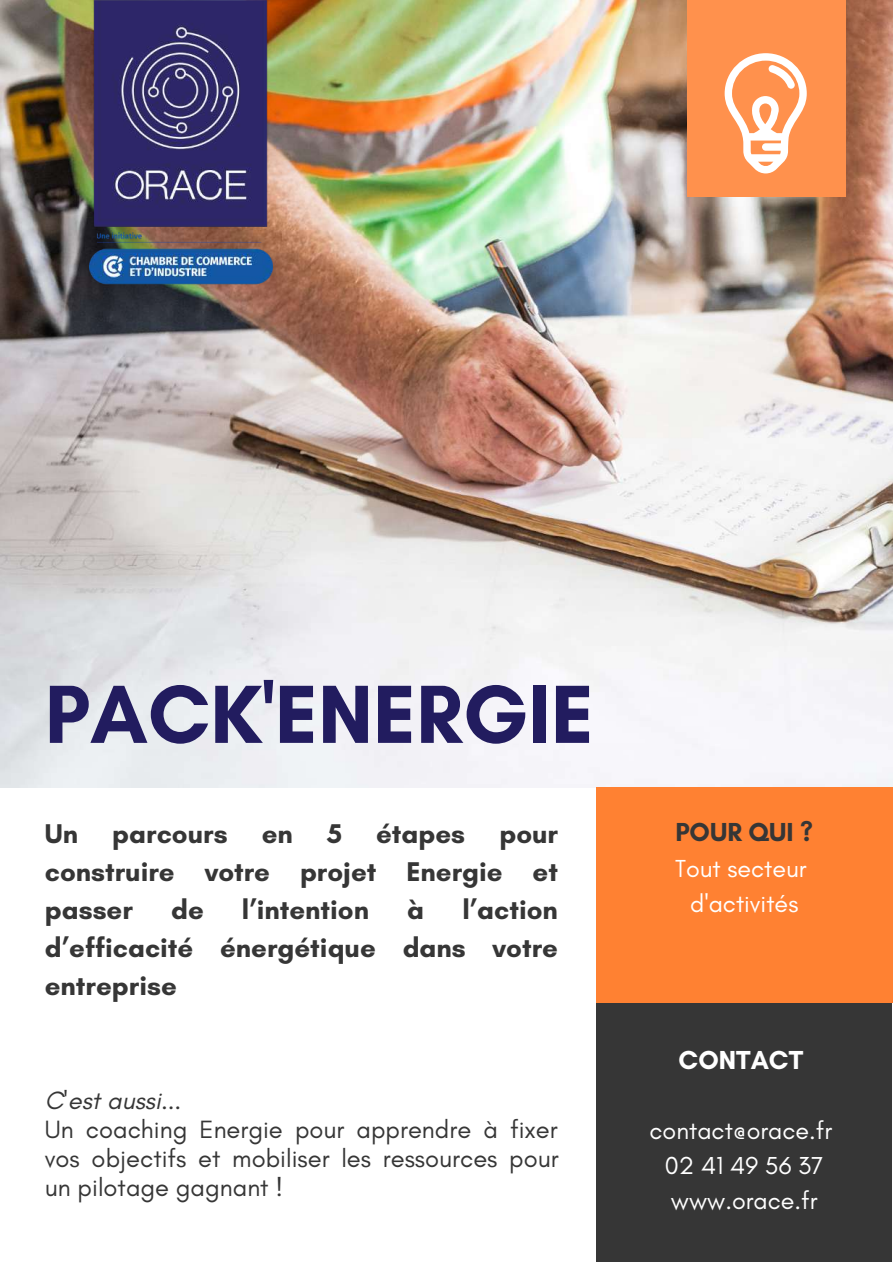
<style>
.page{position:relative;width:893px;height:1264px;background:#fff}
.page>*{position:absolute;margin:0;border:0;box-sizing:border-box;transform-origin:0 0}
.t1{font:700 83.85px "Glacial Indifference";color:#221c5f}
.t2{font:700 27.6px/38.2px "Glacial Indifference";color:#363636;text-align:justify}
.t3{font:700 26.55px "Glacial Indifference";color:#363636}
.t4{font:700 26.55px "Glacial Indifference";color:#fff}
.t5{font:25.5px/29.2px "Glacial Indifference";color:#363636;text-align:justify}
.t6{font:italic 25.5px "Glacial Indifference";color:#363636}
.t7{font:25.05px/34.8px "Glacial Indifference";color:#fff;text-align:center}
</style>
<div class="page">
<img style="left:0;top:0;width:892px;height:787px">
<div style="left:686px;top:0;width:159px;height:197px;background:#ff914d"></div>
<svg style="left:724px;top:53px;width:82px;height:120px"></svg>
<img style="left:89px;top:0;width:183px;height:286px">
<div style="left:596px;top:995px;width:296px;height:266px;background:#363636"></div>
<div style="left:596px;top:787px;width:296px;height:216px;background:#ff8132"></div>
<h1 class="t1" style="left:45px;top:663px;width:550px">PACK'ENERGIE</h1>
<p class="t2" style="left:45px;top:813px;width:515px">Un parcours en 5 étapes pour construire votre projet Energie et passer</p>
<p class="t2" style="left:45px;top:890px;width:514px;text-indent:417px">l’action d’efficacité énergétique dans votre entreprise</p>
<p class="t2" style="left:171px;top:890px;width:34px">de</p>
<p class="t2" style="left:242px;top:890px;width:129px">l’intention</p>
<p class="t2" style="left:407px;top:890px;width:18px">à</p>
<p class="t6" style="left:45px;top:1084px;width:138px">C'est aussi...</p>
<p class="t5" style="left:45px;top:1114px;width:515px">Un coaching Energie pour apprendre à fixer vos objectifs et mobiliser les ressources pour un pilotage gagnant !</p>
<p class="t3" style="left:675px;top:815px;width:139px">POUR QUI ?</p>
<p class="t7" style="left:675px;top:850px;width:133px">Tout secteur d'activités</p>
<p class="t4" style="left:678px;top:1043px;width:126px">CONTACT</p>
<p class="t7" style="left:649px;top:1113px;width:184px">contact@orace.fr<br>02 41 49 56 37 www.orace.fr</p>
</div>
